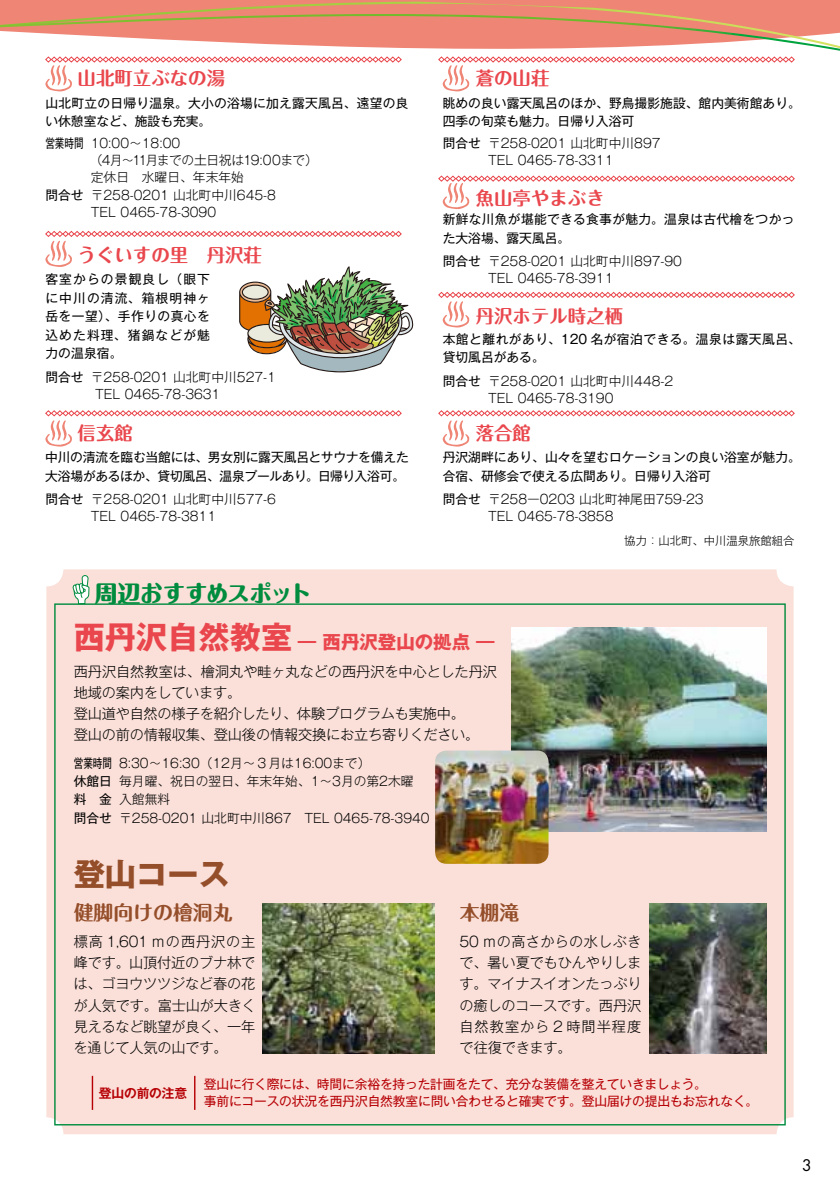
<style>
.page{position:relative;width:840px;height:1191px;background:#fff}
.page>*{position:absolute;margin:0;border:0;box-sizing:border-box;transform-origin:0 0}
.t1{font:700 31.2px "Gothic MB101 Pro";color:#e9474d}
.t2{font:700 31.2px "Gothic MB101 Pro";color:#954e2a}
.t3{font:800 22.6px "Maru Fo Pro";letter-spacing:-.025em;color:#008c3e}
.t4{font:700 19.8px "Maru Fo Pro";color:#954e2a}
.t5{font:700 18.4px "Maru Fo Pro";color:#e9474d}
.t6{font:700 18.4px "Gothic MB101 Pro";color:#e9474d}
.t7{font:15.6px "Futura";color:#000}
.t8{font:300 14.2px/21.2px "Gothic MB101 Pro";letter-spacing:-.01em;color:#000;text-align:justify}
.t9{font:300 12.8px/17px "Gothic MB101 Pro";color:#000}
.t10{font:12.8px/18.4px "Gothic MB101 Pro";color:#000}
.t11{font:12.8px/17px "Gothic MB101 Pro";letter-spacing:-.015em;color:#b60005}
.t12{font:12.8px/18.4px "Gothic MB101 Pro";letter-spacing:.02em;color:#000}
.t13{font:12.8px/18.4px "Gothic MB101 Pro";letter-spacing:-.02em;color:#000}
.t14{font:12.8px/18.4px "Gothic MB101 Pro";letter-spacing:.035em;color:#000}
.t15{font:700 12.8px "Gothic MB101 Pro De";letter-spacing:-.01em;color:#b60005}
.t16{font:300 11.4px "Gothic MB101 Pro";color:#000}
.s1{font-weight:400}
</style>
<div class="page">
<hr style="left:1px;top:0;width:838px;height:3px;background:#ef8575">
<svg style="left:1px;top:3px;width:838px;height:48px"></svg>
<svg style="left:0;top:0;width:1px;height:199px"></svg>
<div style="left:46px;top:569px;width:747px;height:565px;background:#fbe0d9;border-radius:17px"></div>
<img style="left:262px;top:903px;width:172px;height:150px">
<img style="left:511px;top:627px;width:254px;height:204px">
<img style="left:649px;top:903px;width:116px;height:150px">
<svg style="left:45px;top:410px;width:356px;height:37px"></svg>
<svg style="left:45px;top:56px;width:356px;height:36px"></svg>
<svg style="left:438px;top:56px;width:356px;height:36px"></svg>
<svg style="left:438px;top:175px;width:356px;height:35px"></svg>
<svg style="left:438px;top:292px;width:356px;height:36px"></svg>
<svg style="left:438px;top:410px;width:356px;height:37px"></svg>
<hr style="left:194px;top:1075px;width:1px;height:34px;background:#b60005">
<hr style="left:92px;top:1075px;width:1px;height:34px;background:#b60005">
<svg style="left:72px;top:575px;width:18px;height:29px"></svg>
<img style="left:435px;top:750px;width:113px;height:114px">
<svg style="left:45px;top:231px;width:369px;height:141px"></svg>
<h3 class="t5" style="left:77px;top:64px;width:149px">山北町立ぶなの湯</h3>
<p class="t12" style="left:45px;top:92px;width:364px">山北町立の日帰り温泉。大小の浴場に加え露天風呂、遠望の良い休憩室など、施設も充実。</p>
<p class="t9" style="left:90px;top:133px;width:229px;text-indent:-44px"><span class="s1">営業時間</span> 10:00～18:00<br>（4月～11月までの土日祝は19:00まで）定休日　水曜日、年末年始</p>
<p class="t9" style="left:91px;top:185px;width:186px;text-indent:-45px"><span class="s1">問合せ</span>〒258-0201 山北町中川645-8<br>TEL 0465-78-3090</p>
<h3 class="t5" style="left:77px;top:240px;width:186px">うぐいすの里　丹沢荘</h3>
<p class="t10" style="left:45px;top:268px;width:166px;text-align:justify">客室からの景観良し（眼下に中川の清流、箱根明神ヶ岳を一望）、手作りの真心を込めた料理、猪鍋などが魅力の温泉宿。</p>
<p class="t9" style="left:45px;top:367px;width:232px;text-align:center"><span class="s1">問合せ</span>〒258-0201 山北町中川527-1<br>TEL 0465-78-3631</p>
<h3 class="t5" style="left:475px;top:64px;width:75px">蒼の山荘</h3>
<p class="t10" style="left:442px;top:92px;width:359px">眺めの良い露天風呂のほか、野鳥撮影施設、館内美術館あり。四季の旬菜も魅力。日帰り入浴可</p>
<p class="t9" style="left:442px;top:133px;width:219px;text-align:center"><span class="s1">問合せ</span>〒258-0201 山北町中川897<br>TEL 0465-78-3311</p>
<h3 class="t5" style="left:475px;top:184px;width:130px">魚山亭やまぶき</h3>
<p class="t12" style="left:442px;top:208px;width:353px">新鮮な川魚が堪能できる食事が魅力。温泉は古代檜をつかった大浴場、露天風呂。</p>
<p class="t9" style="left:488px;top:251px;width:195px;text-indent:-45px"><span class="s1">問合せ</span>〒258-0201 山北町中川897-90<br>TEL 0465-78-3911</p>
<h3 class="t5" style="left:475px;top:302px;width:149px">丹沢ホテル時之栖</h3>
<p class="t14" style="left:442px;top:328px;width:359px">本館と離れがあり、120 名が宿泊できる。温泉は露天風呂、貸切風呂がある。</p>
<p class="t9" style="left:488px;top:370px;width:186px;text-indent:-45px"><span class="s1">問合せ</span>〒258-0201 山北町中川448-2<br>TEL 0465-78-3190</p>
<h3 class="t5" style="left:77px;top:419px;width:57px">信玄館</h3>
<h3 class="t5" style="left:475px;top:419px;width:57px">落合館</h3>
<p class="t13" style="left:45px;top:446px;width:365px">中川の清流を臨む当館には、男女別に露天風呂とサウナを備えた大浴場があるほか、貸切風呂、温泉プールあり。日帰り入浴可。</p>
<p class="t9" style="left:91px;top:489px;width:186px;text-indent:-45px"><span class="s1">問合せ</span>〒258-0201 山北町中川577-6<br>TEL 0465-78-3811</p>
<h2 class="t3" style="left:95px;top:575px;width:218px">周辺おすすめスポット</h2>
<p class="t10" style="left:442px;top:446px;width:359px">丹沢湖畔にあり、山々を望むロケーションの良い浴室が魅力。合宿、研修会で使える広間あり。日帰り入浴可</p>
<p class="t9" style="left:488px;top:489px;width:217px;text-indent:-45px"><span class="s1">問合せ</span>〒258ー0203 山北町神尾田759-23<br>TEL 0465-78-3858</p>
<p class="t16" style="left:624px;top:531px;width:172px">協力：山北町、中川温泉旅館組合</p>
<h1 class="t1" style="left:74px;top:611px;width:220px">西丹沢自然教室</h1>
<h3 class="t6" style="left:298px;top:626px;width:198px">― 西丹沢登山の拠点 ―</h3>
<p class="t8" style="left:74px;top:658px;width:424px;text-align:left">西丹沢自然教室は、檜洞丸や畦ヶ丸などの西丹沢を中心とした丹沢地域の案内をしています。<br>登山道や自然の様子を紹介したり、体験プログラムも実施中。<br>登山の前の情報収集、登山後の情報交換にお立ち寄りください。</p>
<p class="t9" style="left:74px;top:751px;width:357px;line-height:18.4px"><span class="s1">営業時間</span> 8:30～16:30（12月～３月は16:00まで）<br><span class="s1">休館日</span>毎月曜、祝日の翌日、年末年始、1～3月の第2木曜<br><span class="s1">料　金</span>入館無料<br><span class="s1">問合せ</span>〒258-0201 山北町中川867　TEL 0465-78-3940</p>
<h1 class="t2" style="left:74px;top:848px;width:157px">登山コース</h1>
<h3 class="t4" style="left:74px;top:896px;width:160px">健脚向けの檜洞丸</h3>
<h3 class="t4" style="left:459px;top:896px;width:61px">本棚滝</h3>
<p class="t8" style="left:74px;top:928px;width:183px">標高 1,601 ｍの西丹沢の主峰です。山頂付近のブナ林では、ゴヨウツツジなど春の花が人気です。富士山が大きく見えるなど眺望が良く、一年を通じて人気の山です。</p>
<p class="t8" style="left:459px;top:928px;width:183px">50 ｍの高さからの水しぶきで、暑い夏でもひんやりします。マイナスイオンたっぷりの癒しのコースです。西丹沢自然教室から 2 時間半程度で往復できます。</p>
<p class="t15" style="left:99px;top:1083px;width:90px">登山の前の注意</p>
<p class="t11" style="left:204px;top:1073px;width:555px">登山に行く際には、時間に余裕を持った計画をたて、充分な装備を整えていきましょう。<br>事前にコースの状況を西丹沢自然教室に問い合わせると確実です。登山届けの提出もお忘れなく。</p>
<p class="t7" style="left:801px;top:1154px;width:11px">3</p>
</div>
